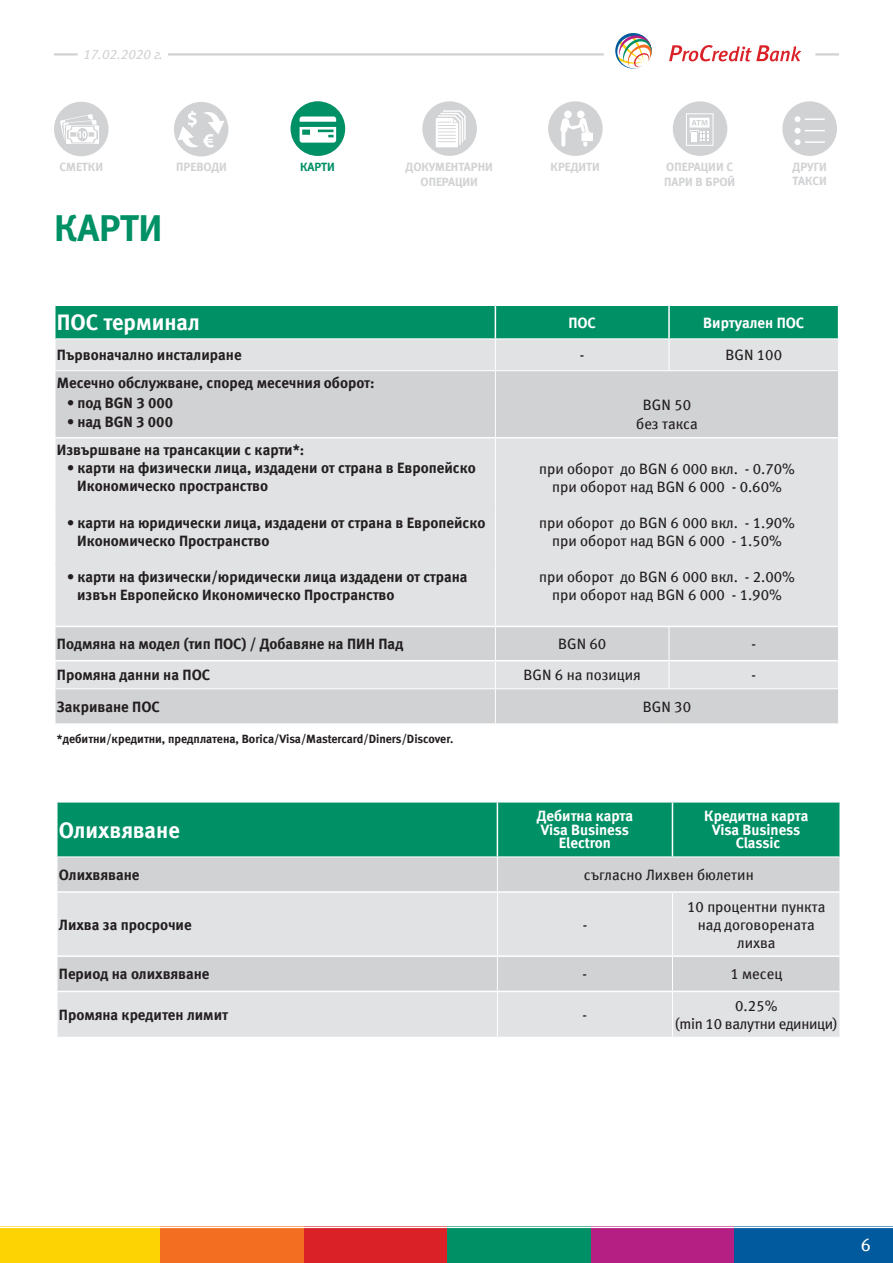
<style>
.page{position:relative;width:893px;height:1263px;background:#fff}
.page>*{position:absolute;margin:0;border:0;box-sizing:border-box;transform-origin:0 0}
.t1{font:37.5px "Meta Bold Cyr LF";color:#009065}
.t2{font:22.5px "Meta Bold Cyr LF";color:#fff}
.t3{font:18px "Meta Book Cyr LF";color:#fff}
.t4{font:15px/18px "Meta Bold Cyr LF";color:#231f20}
.t5{font:15px/18px "Meta Book Cyr LF";color:#231f20;text-align:center}
.t6{font:15px/13.5px "Meta Bold Cyr LF";color:#fff;text-align:center}
.t7{font:15px/18px "Meta Book Cyr LF";letter-spacing:-.02em;color:#231f20;text-align:center}
.t8{font:italic 13.5px "Meta Book Cyr LF";color:#d1d2d4}
.t9{font:12px "Meta Bold Cyr LF";color:#231f20}
.t10{font:12px/14.4px "Meta Bold Cyr LF";color:#d1d2d4}
.t11{font:12px "Meta Bold Cyr LF";color:#009065}
</style>
<div class="page">
<div style="left:58px;top:802px;width:781px;height:54px;background:#009065"></div>
<div style="left:58px;top:857px;width:781px;height:34px;background:#d1d2d4"></div>
<svg style="left:58px;top:893px;width:781px;height:144px;background:#dddee0"></svg>
<hr style="left:497px;top:857px;width:1px;height:34px;background:#fff">
<hr style="left:497px;top:893px;width:1px;height:62px;background:#fff">
<hr style="left:672px;top:893px;width:1px;height:62px;background:#fff">
<hr style="left:497px;top:957px;width:1px;height:34px;background:#fff">
<hr style="left:672px;top:957px;width:1px;height:34px;background:#fff">
<hr style="left:497px;top:992px;width:1px;height:45px;background:#fff">
<hr style="left:672px;top:992px;width:1px;height:45px;background:#fff">
<hr style="left:497px;top:802px;width:1px;height:54px;background:#fff">
<hr style="left:672px;top:802px;width:1px;height:54px;background:#fff">
<hr style="left:56px;top:955px;width:441px;height:2px;background:#fff">
<hr style="left:497px;top:955px;width:175px;height:2px;background:#fff">
<hr style="left:672px;top:955px;width:169px;height:2px;background:#fff">
<hr style="left:56px;top:991px;width:441px;height:1px;background:#fff">
<hr style="left:497px;top:991px;width:175px;height:1px;background:#fff">
<hr style="left:672px;top:991px;width:169px;height:1px;background:#fff">
<div style="left:56px;top:306px;width:782px;height:32px;background:#009065"></div>
<div style="left:56px;top:339px;width:782px;height:31px;background:#e1e2e4"></div>
<svg style="left:56px;top:371px;width:782px;height:352px;background:#dadbdd"></svg>
<hr style="left:56px;top:688px;width:439px;height:1px;background:#fff">
<hr style="left:495px;top:339px;width:1px;height:31px;background:#fff">
<hr style="left:669px;top:339px;width:1px;height:31px;background:#fff">
<hr style="left:495px;top:371px;width:1px;height:66px;background:#fff">
<hr style="left:495px;top:439px;width:1px;height:71px;background:#fff">
<hr style="left:495px;top:510px;width:1px;height:54px;background:#fff">
<hr style="left:495px;top:564px;width:1px;height:62px;background:#fff">
<hr style="left:495px;top:627px;width:1px;height:33px;background:#fff">
<hr style="left:669px;top:627px;width:1px;height:33px;background:#fff">
<svg style="left:495px;top:661px;width:1px;height:27px"></svg>
<svg style="left:669px;top:661px;width:1px;height:27px"></svg>
<hr style="left:495px;top:688px;width:174px;height:1px;background:#fff">
<hr style="left:495px;top:689px;width:1px;height:34px;background:#fff">
<hr style="left:669px;top:688px;width:170px;height:1px;background:#fff">
<hr style="left:495px;top:306px;width:1px;height:32px;background:#fff">
<hr style="left:668px;top:306px;width:2px;height:32px;background:#fff">
<hr style="left:54px;top:437px;width:441px;height:2px;background:#fff">
<hr style="left:495px;top:437px;width:174px;height:2px;background:#fff">
<hr style="left:669px;top:437px;width:169px;height:2px;background:#fff">
<hr style="left:54px;top:626px;width:441px;height:1px;background:#fff">
<hr style="left:495px;top:626px;width:174px;height:1px;background:#fff">
<hr style="left:669px;top:626px;width:169px;height:1px;background:#fff">
<hr style="left:54px;top:660px;width:441px;height:1px;background:#fff">
<hr style="left:495px;top:660px;width:174px;height:1px;background:#fff">
<hr style="left:669px;top:660px;width:169px;height:1px;background:#fff">
<hr style="left:56px;top:509px;width:439px;height:2px;background:#e1e2e4">
<hr style="left:56px;top:563px;width:439px;height:2px;background:#e1e2e4">
<div style="left:0;top:1227px;width:160px;height:36px;background:#fed304"></div>
<div style="left:160px;top:1227px;width:144px;height:36px;background:#f36e21"></div>
<div style="left:304px;top:1227px;width:143px;height:36px;background:#da2128"></div>
<div style="left:447px;top:1227px;width:144px;height:36px;background:#009065"></div>
<div style="left:591px;top:1227px;width:144px;height:36px;background:#b51e83"></div>
<div style="left:735px;top:1227px;width:158px;height:36px;background:#015a9d"></div>
<hr style="left:0;top:1226px;width:893px;height:2px;background:#fff">
<div style="left:673px;top:101px;width:54px;height:55px;background:#d1d2d4;border-radius:50%"></div>
<div style="left:686px;top:113px;width:27px;height:33px;border:1px solid #fff"></div>
<svg style="left:690px;top:118px;width:19px;height:23px"></svg>
<svg style="left:174px;top:102px;width:54px;height:54px"></svg>
<div style="left:782px;top:101px;width:55px;height:55px;background:#d1d2d4;border-radius:50%"></div>
<svg style="left:795px;top:116px;width:5px;height:6px"></svg>
<hr style="left:805px;top:118px;width:20px;height:2px;background:#fff">
<svg style="left:795px;top:128px;width:30px;height:17px"></svg>
<hr style="left:805px;top:141px;width:20px;height:2px;background:#fff">
<div style="left:548px;top:101px;width:55px;height:55px;background:#d1d2d4;border-radius:50%"></div>
<div style="left:577px;top:111px;width:8px;height:7px;background:#fff;border-radius:50%"></div>
<div style="left:564px;top:111px;width:8px;height:7px;background:#fff;border-radius:50%"></div>
<svg style="left:560px;top:118px;width:33px;height:29px"></svg>
<div style="left:422px;top:101px;width:55px;height:55px;background:#d1d2d4;border-radius:50%"></div>
<svg style="left:436px;top:110px;width:30px;height:37px"></svg>
<hr style="left:168px;top:53px;width:436px;height:3px;background:#d1d2d4">
<hr style="left:815px;top:53px;width:24px;height:3px;background:#d1d2d4">
<hr style="left:54px;top:53px;width:24px;height:3px;background:#d1d2d4">
<svg style="left:615px;top:33px;width:37px;height:36px"></svg>
<svg style="left:669px;top:45px;width:132px;height:17px"></svg>
<div style="left:54px;top:102px;width:55px;height:54px;background:#d1d2d4;border-radius:50%"></div>
<svg style="left:60px;top:114px;width:39px;height:30px"></svg>
<div style="left:291px;top:101px;width:54px;height:55px;background:#009065;border-radius:50%"></div>
<svg style="left:300px;top:116px;width:36px;height:27px"></svg>
<p class="t8" style="left:83px;top:47px;width:81px">17.02.2020 г.</p>
<p class="t10" style="left:59px;top:160px;width:45px">СМЕТКИ</p>
<p class="t10" style="left:664px;top:160px;width:73px">ОПЕРАЦИИ С<br>ПАРИ В БРОЙ</p>
<p class="t10" style="left:176px;top:160px;width:52px">ПРЕВОДИ</p>
<p class="t10" style="left:793px;top:160px;width:36px">ДРУГИ<br>ТАКСИ</p>
<p class="t10" style="left:406px;top:160px;width:89px">ДОКУМЕНТАРНИ</p>
<p class="t10" style="left:550px;top:160px;width:51px">КРЕДИТИ</p>
<p class="t10" style="left:420px;top:174px;width:59px">ОПЕРАЦИИ</p>
<p class="t11" style="left:300px;top:160px;width:36px">КАРТИ</p>
<h1 class="t1" style="left:54px;top:206px;width:110px">КАРТИ</h1>
<h2 class="t2" style="left:57px;top:309px;width:145px">ПОС терминал</h2>
<p class="t6" style="left:568px;top:315px;width:29px">ПОС</p>
<p class="t6" style="left:703px;top:315px;width:103px">Виртуален ПОС</p>
<p class="t4" style="left:57px;top:346px;width:186px">Първоначално инсталиране</p>
<p class="t5" style="left:580px;top:346px;width:6px">-</p>
<p class="t5" style="left:725px;top:346px;width:58px">BGN 100</p>
<p class="t4" style="left:57px;top:374px;width:319px">Месечно обслужване, според месечния оборот:</p>
<p class="t4" style="left:67px;top:393px;width:108px">• под BGN 3 000</p>
<p class="t4" style="left:67px;top:413px;width:108px">• над BGN 3 000</p>
<p class="t5" style="left:636px;top:395px;width:63px;line-height:19.5px">BGN 50 без такса</p>
<p class="t4" style="left:57px;top:441px;width:249px">Извършване на трансакции с карти*:</p>
<p class="t4" style="left:77px;top:459px;width:400px;text-indent:-10px">• карти на физически лица, издадени от страна в Европейско<br>Икономическо пространство</p>
<p class="t5" style="left:539px;top:460px;width:257px">при оборот до BGN 6 000 вкл. - 0.70% при оборот над BGN 6 000 - 0.60%</p>
<p class="t5" style="left:539px;top:514px;width:257px">при оборот до BGN 6 000 вкл. - 1.90% при оборот над BGN 6 000 - 1.50%</p>
<p class="t5" style="left:539px;top:568px;width:257px">при оборот до BGN 6 000 вкл. - 2.00% при оборот над BGN 6 000 - 1.90%</p>
<p class="t4" style="left:77px;top:513px;width:410px;text-indent:-10px">• карти на юридически лица, издадени от страна в Европейско<br>Икономическо Пространство</p>
<p class="t4" style="left:77px;top:567px;width:392px;text-indent:-10px">• карти на физически/юридически лица издадени от страна извън Европейско Икономическо Пространство</p>
<p class="t4" style="left:57px;top:635px;width:348px">Подмяна на модел (тип ПОС) / Добавяне на ПИН Пад</p>
<p class="t5" style="left:558px;top:635px;width:50px">BGN 60</p>
<p class="t5" style="left:751px;top:635px;width:6px">-</p>
<p class="t4" style="left:57px;top:666px;width:155px">Промяна данни на ПОС</p>
<p class="t5" style="left:524px;top:666px;width:119px">BGN 6 на позиция</p>
<p class="t5" style="left:751px;top:666px;width:6px">-</p>
<p class="t4" style="left:57px;top:697px;width:104px">Закриване ПОС</p>
<p class="t5" style="left:643px;top:698px;width:50px">BGN 30</p>
<p class="t9" style="left:57px;top:732px;width:398px">*дебитни/кредитни, предплатена, Borica/Visa/Mastercard/Diners/Discover.</p>
<h2 class="t2" style="left:59px;top:817px;width:122px">Олихвяване</h2>
<p class="t6" style="left:537px;top:809px;width:98px">Дебитна карта<br>Visa Business<br>Electron</p>
<p class="t6" style="left:704px;top:809px;width:106px">Кредитна карта<br>Visa Business<br>Classic</p>
<p class="t4" style="left:59px;top:866px;width:82px">Олихвяване</p>
<p class="t5" style="left:584px;top:866px;width:171px">съгласно Лихвен бюлетин</p>
<p class="t4" style="left:59px;top:915px;width:134px">Лихва за просрочие</p>
<p class="t5" style="left:583px;top:915px;width:6px">-</p>
<p class="t5" style="left:687px;top:897px;width:140px">10 процентни пункта над договорената лихва</p>
<p class="t4" style="left:59px;top:965px;width:152px">Период на олихвяване</p>
<p class="t5" style="left:583px;top:965px;width:6px">-</p>
<p class="t5" style="left:730px;top:965px;width:53px">1 месец</p>
<p class="t4" style="left:59px;top:1006px;width:171px">Промяна кредитен лимит</p>
<p class="t5" style="left:583px;top:1006px;width:6px">-</p>
<p class="t7" style="left:675px;top:997px;width:164px">0.25%<br>(min 10 валутни единици)</p>
<p class="t3" style="left:861px;top:1234px;width:12px">6</p>
</div>
